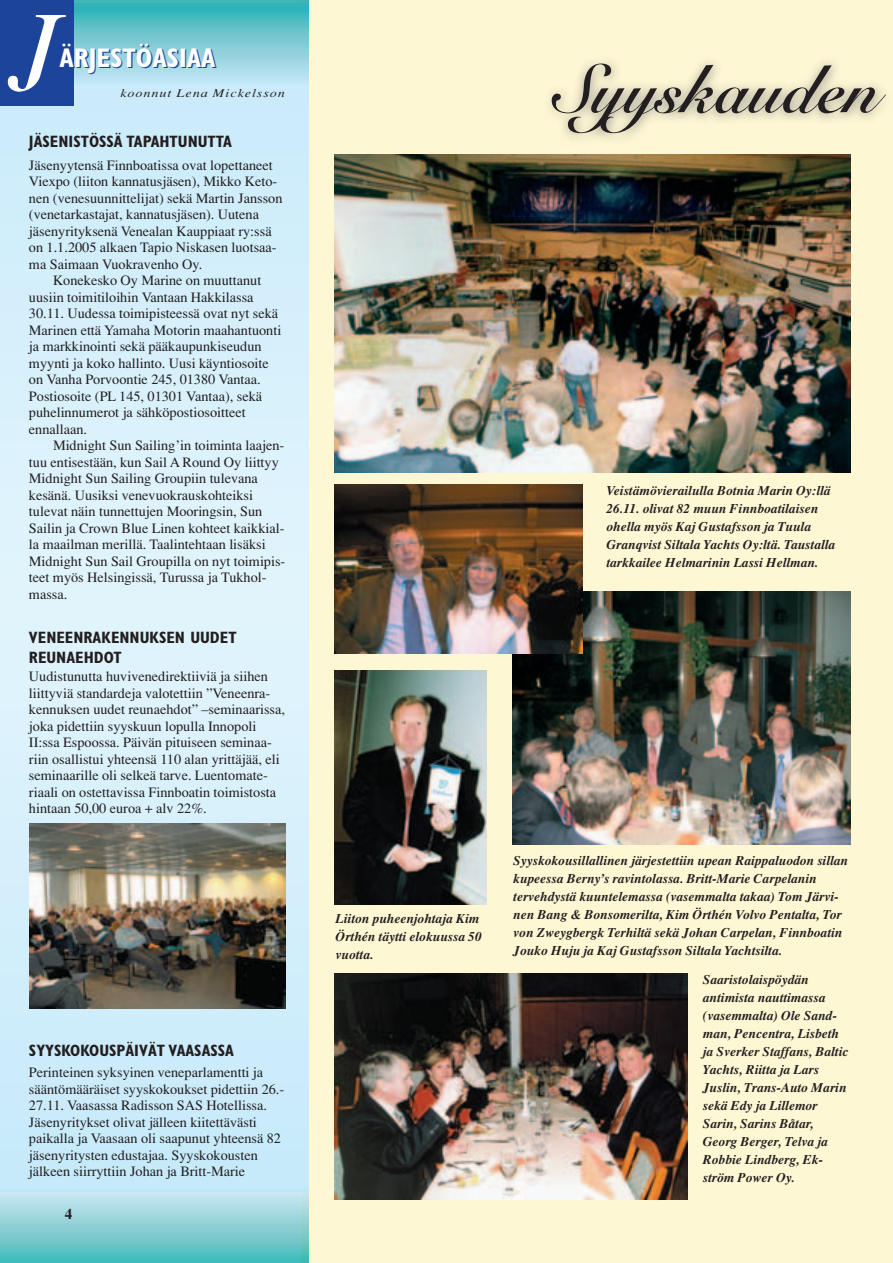
<style>
.page{position:relative;width:893px;height:1263px;background:#fff}
.page>*{position:absolute;margin:0;border:0;box-sizing:border-box;transform-origin:0 0}
.t1{font:italic 112.5px "Times";color:#fff}
.t2{font:67.5px "Snell Roundhand Bold Script";color:#231f20}
.t3{font:700 condensed 27px "Gill Sans";color:#1d449b}
.t4{font:700 condensed 16.5px/19.5px "Gill Sans";color:#231f20}
.t5{font:700 15px "Times";color:#231f20}
.t6{font:14.25px/16.5px "Times";color:#231f20}
.t7{font:italic 700 13.5px/18px "Times";color:#231f20}
.t8{font:italic 11.7px "Times";letter-spacing:.065em;color:#231f20;scale:1.2 1}
</style>
<div class="page">
<img style="left:0;top:0;width:892px;height:1263px">
<h1 class="t1" style="left:12px;top:11px;width:51px">J</h1>
<h3 class="t3" style="left:61px;top:49px;width:158px">ÄRJESTÖASIAA</h3>
<p class="t8" style="left:120px;top:89px;width:138px">koonnut Lena Mickelsson</p>
<p class="t4" style="left:29px;top:133px;width:204px">JÄSENISTÖSSÄ TAPAHTUNUTTA</p>
<p class="t6" style="left:29px;top:158px;width:255px">Jäsenyytensä Finnboatissa ovat lopettaneet Viexpo (liiton kannatusjäsen), Mikko Keto&shy;nen (venesuunnittelijat) sekä Martin Jansson (venetarkastajat, kannatusjäsen). Uutena jäsenyrityksenä Venealan Kauppiaat ry:ssä on 1.1.2005 alkaen Tapio Niskasen luotsaa&shy;ma Saimaan Vuokravenho Oy.</p>
<p class="t6" style="left:29px;top:273px;width:254px;text-indent:24px">Konekesko Oy Marine on muuttanut uusiin toimitiloihin Vantaan Hakkilassa 30.11. Uudessa toimipisteessä ovat nyt sekä Marinen että Yamaha Motorin maahantuonti ja markkinointi sekä pääkaupunkiseudun myynti ja koko hallinto. Uusi käyntiosoite on Vanha Porvoontie 245, 01380 Vantaa.<br>Postiosoite (PL 145, 01301 Vantaa), sekä puhelinnumerot ja sähköpostiosoitteet ennallaan.</p>
<p class="t6" style="left:29px;top:438px;width:258px;text-indent:24px">Midnight Sun Sailing’in toiminta laajen&shy;tuu entisestään, kun Sail A Round Oy liittyy Midnight Sun Sailing Groupiin tulevana kesänä. Uusiksi venevuokrauskohteiksi tulevat näin tunnettujen Mooringsin, Sun Sailin ja Crown Blue Linen kohteet kaikkial&shy;la maailman merillä. Taalintehtaan lisäksi Midnight Sun Sail Groupilla on nyt toimipis&shy;teet myös Helsingissä, Turussa ja Tukhol&shy;massa.</p>
<p class="t4" style="left:29px;top:629px;width:209px">VENEENRAKENNUKSEN UUDET<br>REUNAEHDOT</p>
<p class="t6" style="left:29px;top:669px;width:257px">Uudistunutta huvivenedirektiiviä ja siihen liittyviä standardeja valotettiin ”Veneenra&shy;kennuksen uudet reunaehdot” –seminaarissa, joka pidettiin syyskuun lopulla Innopoli II:ssa Espoossa. Päivän pituiseen seminaa&shy;riin osallistui yhteensä 110 alan yrittäjää, eli seminaarille oli selkeä tarve. Luentomate&shy;riaali on ostettavissa Finnboatin toimistosta hintaan 50,00 euroa + alv 22%.</p>
<p class="t4" style="left:29px;top:1042px;width:206px">SYYSKOKOUSPÄIVÄT VAASASSA</p>
<p class="t6" style="left:29px;top:1065px;width:257px">Perinteinen syksyinen veneparlamentti ja sääntömääräiset syyskokoukset pidettiin 26.- 27.11. Vaasassa Radisson SAS Hotellissa.<br>Jäsenyritykset olivat jälleen kiitettävästi paikalla ja Vaasaan oli saapunut yhteensä 82 jäsenyritysten edustajaa. Syyskokousten jälkeen siirryttiin Johan ja Britt-Marie</p>
<p class="t5" style="left:65px;top:1209px;width:9px">4</p>
<h2 class="t2" style="left:555px;top:65px;width:324px">Syyskauden</h2>
<p class="t7" style="left:606px;top:483px;width:230px">Veistämövierailulla Botnia Marin Oy:llä 26.11. olivat 82 muun Finnboatilaisen ohella myös Kaj Gustafsson ja Tuula Granqvist Siltala Yachts Oy:ltä. Taustalla tarkkailee Helmarinin Lassi Hellman.</p>
<p class="t7" style="left:335px;top:911px;width:148px">Liiton puheenjohtaja Kim<br>Örthén täytti elokuussa 50 vuotta.</p>
<p class="t7" style="left:513px;top:853px;width:336px">Syyskokousillallinen järjestettiin upean Raippaluodon sillan kupeessa Berny’s ravintolassa. Britt-Marie Carpelanin tervehdystä kuuntelemassa (vasemmalta takaa) Tom Järvi&shy;nen Bang &amp; Bonsomerilta, Kim Örthén Volvo Pentalta, Tor von Zweygbergk Terhiltä sekä Johan Carpelan, Finnboatin Jouko Huju ja Kaj Gustafsson Siltala Yachtsilta.</p>
<p class="t7" style="left:703px;top:972px;width:147px">Saaristolaispöydän antimista nauttimassa (vasemmalta) Ole Sand&shy;man, Pencentra, Lisbeth ja Sverker Staffans, Baltic<br>Yachts, Riitta ja Lars<br>Juslin, Trans-Auto Marin sekä Edy ja Lillemor<br>Sarin, Sarins Båtar,<br>Georg Berger, Telva ja<br>Robbie Lindberg, Ek&shy;ström Power Oy.</p>
</div>
